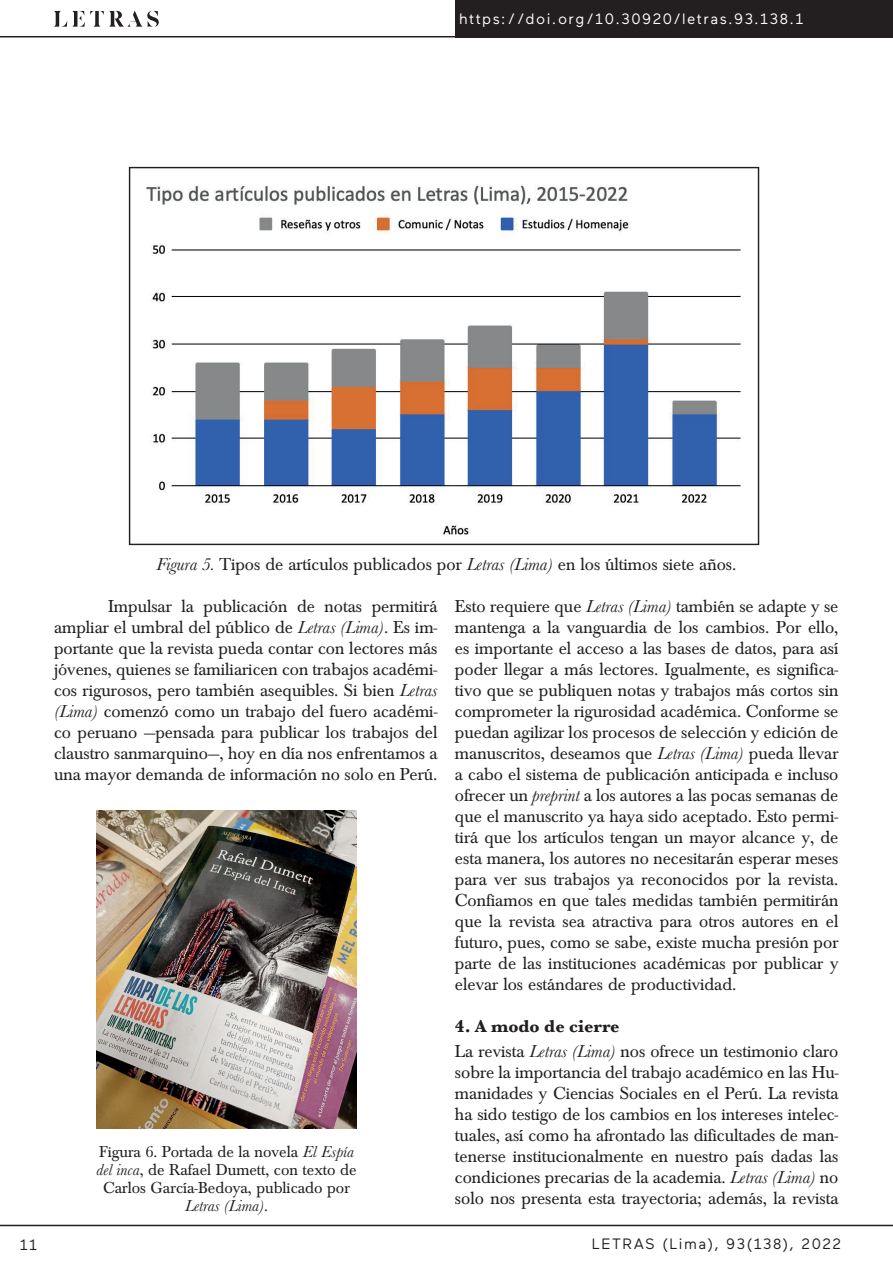
<style>
.page{position:relative;width:893px;height:1263px;background:#fff}
.page>*{position:absolute;margin:0;border:0;box-sizing:border-box;transform-origin:0 0}
.t1{font:18px/21px "Baskerville";color:#231f20;text-align:justify}
.t2{font:16.5px/18px "Baskerville";color:#231f20;text-align:center}
.t3{font:15px "Maax";letter-spacing:.1em;color:#fff}
.t4{font:15px "Maax";letter-spacing:.1em;color:#231f20}
.s1{font-style:italic}
.s2{font-weight:700}
</style>
<div class="page">
<div style="left:455px;top:0;width:438px;height:37px;background:#231f20"></div>
<svg style="left:54px;top:11px;width:105px;height:16px"></svg>
<hr style="left:0;top:36px;width:463px;height:1px;background:#231f20">
<hr style="left:0;top:1225px;width:893px;height:1px;background:#231f20">
<img style="left:146px;top:185px;width:595px;height:350px">
<img style="left:97px;top:810px;width:260px;height:318px">
<p class="t3" style="left:459px;top:11px;width:346px">https://doi.org/10.30920/letras.93.138.1</p>
<p class="t1" style="left:157px;top:554px;width:581px"><span class="s1">Figura 5.</span> Tipos de artículos publicados por <span class="s1">Letras (Lima)</span> en los últimos siete años.</p>
<p class="t1" style="left:455px;top:596px;width:385px">Esto requiere que <span class="s1">Letras (Lima)</span> también se adapte y se mantenga a la vanguardia de los cambios. Por ello, es importante el acceso a las bases de datos, para así poder llegar a más lectores. Igualmente, es significa&shy;tivo que se publiquen notas y trabajos más cortos sin comprometer la rigurosidad académica. Conforme se puedan agilizar los procesos de selección y edición de manuscritos, deseamos que <span class="s1">Letras (Lima)</span> pueda llevar a cabo el sistema de publicación anticipada e incluso ofrecer un <span class="s1">preprint</span> a los autores a las pocas semanas de que el manuscrito ya haya sido aceptado. Esto permi&shy;tirá que los artículos tengan un mayor alcance y, de esta manera, los autores no necesitarán esperar meses para ver sus trabajos ya reconocidos por la revista.<br>Confiamos en que tales medidas también permitirán que la revista sea atractiva para otros autores en el futuro, pues, como se sabe, existe mucha presión por parte de las instituciones académicas por publicar y elevar los estándares de productividad.</p>
<p class="t1" style="left:455px;top:1014px;width:385px;line-height:25.2px"><span class="s2">4. A modo de cierre<br></span>La revista <span class="s1">Letras (Lima)</span> nos ofrece un testimonio claro</p>
<p class="t1" style="left:455px;top:1062px;width:385px">sobre la importancia del trabajo académico en las Hu&shy;manidades y Ciencias Sociales en el Perú. La revista ha sido testigo de los cambios en los intereses intelec&shy;tuales, así como ha afrontado las dificultades de man&shy;tenerse institucionalmente en nuestro país dadas las condiciones precarias de la academia. <span class="s1">Letras (Lima)</span> no solo nos presenta esta trayectoria; además, la revista</p>
<p class="t1" style="left:54px;top:596px;width:385px;text-indent:54px">Impulsar la publicación de notas permitirá ampliar el umbral del público de <span class="s1">Letras (Lima)</span>. Es im&shy;portante que la revista pueda contar con lectores más jóvenes, quienes se familiaricen con trabajos académi&shy;cos rigurosos, pero también asequibles. Si bien <span class="s1">Letras (Lima)</span> comenzó como un trabajo del fuero académi&shy;co peruano —pensada para publicar los trabajos del claustro sanmarquino—, hoy en día nos enfrentamos a una mayor demanda de información no solo en Perú.</p>
<p class="t2" style="left:97px;top:1143px;width:261px">Figura 6. Portada de la novela <span class="s1">El Espía del inca</span>, de Rafael Dumett, con texto de<br>Carlos García-Bedoya, publicado por<br><span class="s1">Letras (Lima)</span>.</p>
<p class="t4" style="left:20px;top:1236px;width:19px">11</p>
<p class="t4" style="left:592px;top:1236px;width:251px">LETRAS (Lima), 93(138), 2022</p>
</div>
